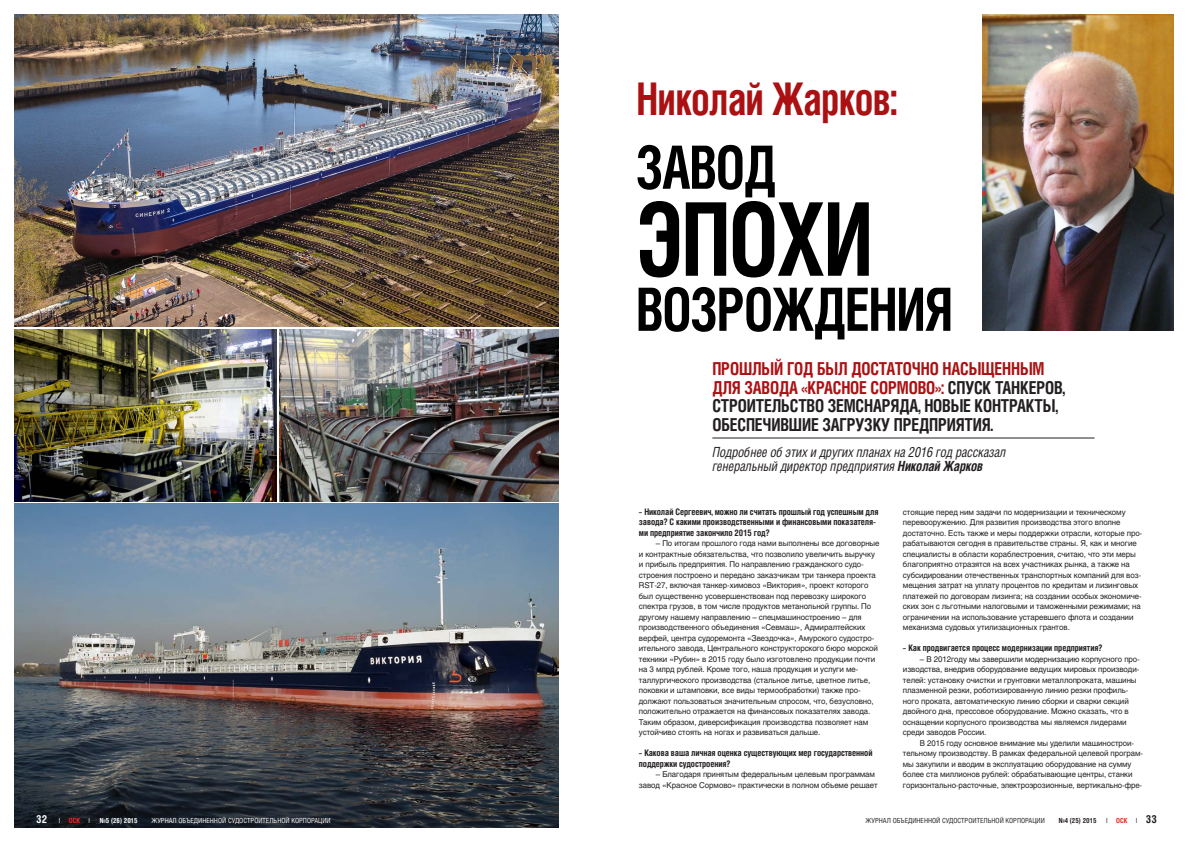
<style>
.page{position:relative;width:1191px;height:842px;background:#fff}
.page>*{position:absolute;margin:0;border:0;box-sizing:border-box;transform-origin:0 0}
.t1{font:700 101.7px "Helios Cond C";letter-spacing:-.02em;color:#000001;scale:.87 1}
.t2{font:700 59.7px "Helios Cond C";letter-spacing:-.02em;color:#000001;scale:.87 1}
.t3{font:700 45px "Helios Cond C";letter-spacing:-.02em;color:#ab1113;scale:.87 1}
.t4{font:700 17.8px/18.6px "Helios Cond C";letter-spacing:-.01em;color:#231f20;scale:.92 1}
.t5{font:italic 14px "Helios Cond C";letter-spacing:-.01em;color:#231f20;scale:.92 1}
.t6{font:700 11px "Helios Cond C";color:#fff}
.t7{font:700 9px/10.5px "Helios Cond C";letter-spacing:-.01em;color:#231f20}
.t8{font:8px/10.5px "Helios C";letter-spacing:-.01em;color:#231f20}
.t9{font:7px "Helios Cond C";color:#fff}
.t10{font:7px "Helios Cond C";color:#231f20}
.t11{font:700 7px "Helios Cond C";color:#ee2a23}
.t12{font:700 7px "Helios Cond C";color:#fff}
.t13{font:700 7px "Helios Cond C";color:#231f20}
.s1{color:#ab1113}
.s2{font-weight:700}
.s3{font-weight:400;color:#fff}
.s4{font-weight:400;color:#231f20}
.s5{font-size:11px;color:#231f20}
</style>
<div class="page">
<img style="left:982px;top:14px;width:192px;height:316px">
<img style="left:14px;top:14px;width:544px;height:312px">
<img style="left:14px;top:504px;width:544px;height:324px">
<img style="left:14px;top:330px;width:262px;height:171px">
<img style="left:280px;top:330px;width:278px;height:171px">
<hr style="left:712px;top:437px;width:382px;height:1px;background:#231f20">
<p class="t3" style="left:636px;top:72px;width:301px">Николай Жарков:</p>
<p class="t2" style="left:636px;top:132px;width:163px">ЗАВОД</p>
<p class="t1" style="left:636px;top:179px;width:274px">ЭПОХИ</p>
<p class="t2" style="left:636px;top:274px;width:366px">ВОЗРОЖДЕНИЯ</p>
<p class="t4" style="left:712px;top:359px;width:385px"><span class="s1">ПРОШЛЫЙ ГОД БЫЛ ДОСТАТОЧНО НАСЫЩЕННЫМ ДЛЯ ЗАВОДА «КРАСНОЕ СОРМОВО»:</span> СПУСК ТАНКЕРОВ, СТРОИТЕЛЬСТВО ЗЕМСНАРЯДА, НОВЫЕ КОНТРАКТЫ, ОБЕСПЕЧИВШИЕ ЗАГРУЗКУ ПРЕДПРИЯТИЯ.</p>
<p class="t5" style="left:712px;top:443px;width:321px">Подробнее об этих и других планах на 2016 год рассказал</p>
<p class="t5" style="left:712px;top:457px;width:296px">генеральный директор предприятия <span class="s2">Николай Жарков</span></p>
<p class="t7" style="left:639px;top:506px;width:241px">– Николай Сергеевич, можно ли считать прошлый год успешным для завода? С какими производственными и финансовыми показателя&shy;ми предприятие закончило 2015 год?</p>
<p class="t8" style="left:639px;top:538px;width:242px;text-indent:17px">– По итогам прошлого года нами выполнены все договорные и контрактные обязательства, что позволило увеличить выручку и прибыль предприятия. По направлению гражданского судо&shy;строения построено и передано заказчикам три танкера проекта RST-27, включая танкер-химовоз «Виктория», проект которого был существенно усовершенствован под перевозку широкого спектра грузов, в том числе продуктов метанольной группы. По другому нашему направлению – спецмашиностроению – для производственного объединения «Севмаш», Адмиралтейских верфей, центра судоремонта «Звездочка», Амурского судостро&shy;ительного завода, Центрального конструкторского бюро морской техники «Рубин» в 2015 году было изготовлено продукции почти на 3 млрд рублей. Кроме того, наша продукция и услуги ме&shy;таллургического производства (стальное литье, цветное литье, поковки и штамповки, все виды термообработки) также про&shy;должают пользоваться значительным спросом, что, безусловно, положительно отражается на финансовых показателях завода.<br>Таким образом, диверсификация производства позволяет нам устойчиво стоять на ногах и развиваться дальше.</p>
<p class="t7" style="left:639px;top:748px;width:235px">– Какова ваша личная оценка существующих мер государственной поддержки судостроения?</p>
<p class="t8" style="left:639px;top:769px;width:240px;text-indent:17px">– Благодаря принятым федеральным целевым программам завод «Красное Сормово» практически в полном объеме решает</p>
<p class="t8" style="left:903px;top:507px;width:241px">стоящие перед ним задачи по модернизации и техническому перевооружению. Для развития производства этого вполне достаточно. Есть также и меры поддержки отрасли, которые про&shy;рабатываются сегодня в правительстве страны. Я, как и многие специалисты в области кораблестроения, считаю, что эти меры благоприятно отразятся на всех участниках рынка, а также на субсидировании отечественных транспортных компаний для воз&shy;мещения затрат на уплату процентов по кредитам и лизинговых платежей по договорам лизинга; на создании особых экономиче&shy;ских зон с льготными налоговыми и таможенными режимами; на ограничении на использование устаревшего флота и создании механизма судовых утилизационных грантов.</p>
<p class="t7" style="left:903px;top:643px;width:201px">– Как продвигается процесс модернизации предприятия?</p>
<p class="t8" style="left:903px;top:654px;width:238px;text-indent:17px">– В 2012году мы завершили модернизацию корпусного про&shy;изводства, внедрив оборудование ведущих мировых производи&shy;телей: установку очистки и грунтовки металлопроката, машины плазменной резки, роботизированную линию резки профиль&shy;ного проката, автоматическую линию сборки и сварки секций двойного дна, прессовое оборудование. Можно сказать, что в оснащении корпусного производства мы являемся лидерами среди заводов России.</p>
<p class="t8" style="left:903px;top:738px;width:242px;text-indent:17px">В 2015 году основное внимание мы уделили машинострои&shy;тельному производству. В рамках федеральной целевой програм&shy;мы закупили и вводим в эксплуатацию оборудование на сумму более ста миллионов рублей: обрабатывающие центры, станки горизонтально-расточные, электроэрозионные, вертикально-фре-</p>
<p class="t6" style="left:36px;top:812px;width:13px">32</p>
<p class="t11" style="left:59px;top:816px;width:33px"><span class="s3">I</span> OCK <span class="s3">I</span></p>
<p class="t12" style="left:100px;top:816px;width:39px">№5 (26) 2015</p>
<p class="t9" style="left:151px;top:816px;width:181px">ЖУРНАЛ ОБЪЕДИНЕННОЙ СУДОСТРОИТЕЛЬНОЙ КОРПОРАЦИИ</p>
<p class="t10" style="left:865px;top:816px;width:181px">ЖУРНАЛ ОБЪЕДИНЕННОЙ СУДОСТРОИТЕЛЬНОЙ КОРПОРАЦИИ</p>
<p class="t13" style="left:1058px;top:816px;width:39px">№4 (25) 2015</p>
<p class="t11" style="left:1106px;top:816px;width:52px"><span class="s4">I</span> OCK <span class="s4">I</span> <span class="s5">33</span></p>
</div>
